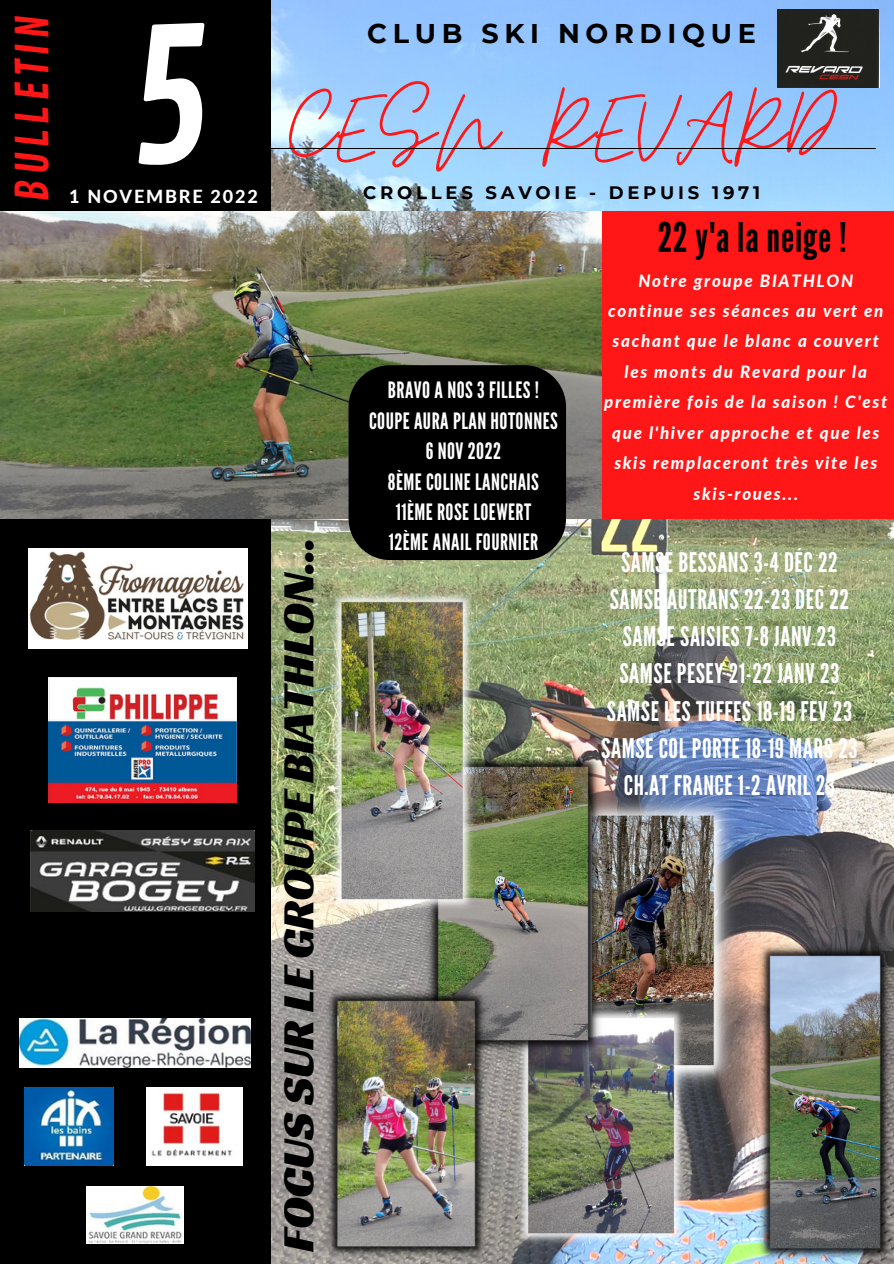
<style>
.page{position:relative;width:894px;height:1264px;background:#fff}
.page>*{position:absolute;margin:0;border:0;box-sizing:border-box;transform-origin:0 0}
.t1{font:180.15px "Contrail One";color:#fff}
.t2{font:106.95px "Moon Time";letter-spacing:.02em;color:#ff1616}
.t3{font:46.35px "Racing Sans One";letter-spacing:-.01em;color:#000}
.t4{font:44.1px "Contrail One";letter-spacing:.1em;color:#ff1616}
.t5{font:40.8px "League Gothic";letter-spacing:.02em;color:#000}
.t6{font:27px/37.2px "League Gothic";letter-spacing:.02em;color:#fff;text-align:center}
.t7{font:700 27px "Montserrat";letter-spacing:.21em;color:#000}
.t8{font:22.5px/30.5px "League Gothic";letter-spacing:.02em;color:#fff;text-align:center}
.t9{font:700 18px "Montserrat";letter-spacing:.21em;color:#000}
.t10{font:800 18px "Lato";letter-spacing:.1em;color:#fff}
.t11{font:italic 800 16.95px/30.5px "Lato";letter-spacing:.1em;color:#fff;text-align:center}
</style>
<div class="page">
<img style="left:270px;top:0;width:623px;height:1263px">
<div style="left:0;top:0;width:270px;height:1263px;background:#000"></div>
<img style="left:0;top:211px;width:602px;height:307px">
<div style="left:602px;top:211px;width:291px;height:308px;background:#ff1616"></div>
<img style="left:86px;top:1186px;width:98px;height:57px">
<img style="left:25px;top:1087px;width:88px;height:78px">
<img style="left:20px;top:1018px;width:230px;height:49px">
<img style="left:146px;top:1087px;width:96px;height:78px">
<img style="left:29px;top:548px;width:218px;height:101px">
<img style="left:49px;top:677px;width:187px;height:125px">
<img style="left:31px;top:830px;width:224px;height:81px">
<img style="left:776px;top:9px;width:103px;height:78px">
<hr style="left:247px;top:148px;width:628px;height:1px;background:#000">
<img style="left:604px;top:785px;width:141px;height:313px">
<img style="left:513px;top:1001px;width:175px;height:248px">
<img style="left:753px;top:939px;width:140px;height:324px">
<img style="left:421px;top:749px;width:183px;height:308px">
<img style="left:323px;top:984px;width:166px;height:278px">
<img style="left:326px;top:586px;width:151px;height:329px">
<div style="left:348px;top:365px;width:218px;height:195px;background:#000"></div>
<h3 class="t4" style="left:7px;top:202px;width:187px;rotate:-90deg">BULLETIN</h3>
<h1 class="t1" style="left:126px;top:-7px;width:86px">5</h1>
<p class="t10" style="left:69px;top:185px;width:190px">1 NOVEMBRE 2022</p>
<h3 class="t7" style="left:367px;top:17px;width:390px">CLUB SKI NORDIQUE</h3>
<h2 class="t2" style="left:289px;top:64px;width:546px">CESN REVARD</h2>
<p class="t9" style="left:363px;top:181px;width:398px">CROLLES SAVOIE - DEPUIS 1971</p>
<h3 class="t5" style="left:657px;top:214px;width:190px">22 y'a la neige !</h3>
<p class="t11" style="left:604px;top:265px;width:284px">Notre groupe BIATHLON continue ses séances au vert en sachant que le blanc a couvert les monts du Revard pour la première fois de la saison ! C'est que l'hiver approche et que les skis remplaceront très vite les skis-roues...</p>
<h3 class="t8" style="left:369px;top:375px;width:190px">BRAVO A NOS 3 FILLES !<br>COUPE AURA PLAN HOTONNES<br>6 NOV 2022<br>8ÈME COLINE LANCHAIS<br>11ÈME ROSE LOEWERT<br>12ÈME ANAIL FOURNIER</h3>
<h3 class="t3" style="left:268px;top:1251px;width:716px;rotate:-90deg">FOCUS SUR LEGROUPEBIATHLON...</h3>
<h3 class="t6" style="left:601px;top:544px;width:258px">SAMSE BESSANS 3-4 DÉC 22<br>SAMSE AUTRANS 22-23 DEC 22<br>SAMSE SAISIES 7-8 JANV 23<br>SAMSE PESEY 21-22 JANV 23<br>SAMSE LES TUFFES 18-19 FEV 23<br>SAMSE COL PORTE 18-19 MARS 23<br>CH.AT FRANCE 1-2 AVRIL 23</h3>
</div>
